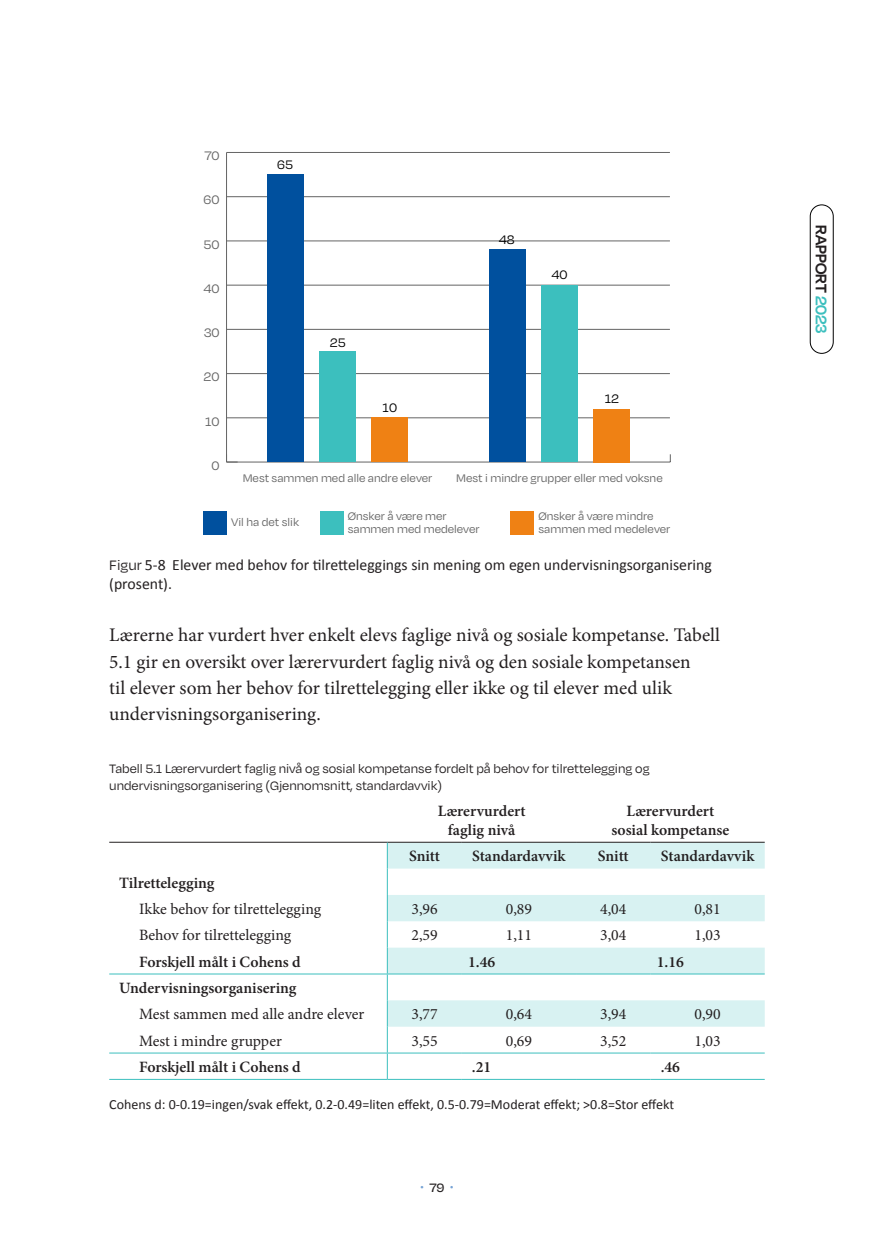
<style>
.page{position:relative;width:874px;height:1241px;background:#fff}
.page>*{position:absolute;margin:0;border:0;box-sizing:border-box;transform-origin:0 0}
.Avsnitt_Avstand{font:19.25px/26.2px "Minion Pro";color:#231f20}
.t1{font:600 17.68px "Degular Display";color:#231f20}
.TH{font:600 15.75px/18.9px "Minion Pro";color:#231f20;text-align:center}
.TD{font:15.75px "Minion Pro";color:#231f20}
.Bildetekst{font:15.75px/18.9px "Calibri";color:#231f20}
.t2{font:14.17px "Degular";color:#646464}
.t3{font:14.17px "Degular";color:#000}
.Figurtekst{font:14px/16.8px "Degular";color:#231f20}
.Figurtekst-2{font:14px "Calibri";color:#231f20}
.t4{font:700 14px "Dax Pro";color:#75a2d5}
.t5{font:12.6px/12.6px "Degular";color:#646464}
.s1{font-family:"Degular"}
.s2{font-family:"Degular";font-weight:500;color:#231f20}
.s3{color:#3cbfbe}
</style>
<div class="page">
<div style="left:809px;top:205px;width:24px;height:148px;border:1px solid #000;border-radius:11px"></div>
<hr style="left:226px;top:461px;width:444px;height:1px;background:#646464">
<hr style="left:226px;top:152px;width:1px;height:310px;background:#646464">
<svg style="left:227px;top:455px;width:10px;height:7px"></svg>
<hr style="left:226px;top:417px;width:443px;height:1px;background:#646464">
<hr style="left:226px;top:373px;width:443px;height:1px;background:#646464">
<hr style="left:226px;top:329px;width:443px;height:1px;background:#646464">
<hr style="left:226px;top:285px;width:443px;height:1px;background:#646464">
<hr style="left:226px;top:240px;width:443px;height:1px;background:#646464">
<hr style="left:226px;top:196px;width:443px;height:1px;background:#646464">
<hr style="left:226px;top:152px;width:443px;height:1px;background:#646464">
<div style="left:371px;top:418px;width:36px;height:44px;background:#ef8114"></div>
<div style="left:592px;top:409px;width:37px;height:53px;background:#ef8114"></div>
<div style="left:319px;top:351px;width:36px;height:111px;background:#3cbfbe"></div>
<div style="left:541px;top:285px;width:36px;height:177px;background:#3cbfbe"></div>
<div style="left:267px;top:174px;width:37px;height:288px;background:#00509e"></div>
<div style="left:489px;top:250px;width:36px;height:212px;background:#00509e"></div>
<div style="left:203px;top:511px;width:23px;height:24px;background:#00509e"></div>
<div style="left:320px;top:511px;width:23px;height:24px;background:#3cbfbe"></div>
<div style="left:510px;top:511px;width:23px;height:24px;background:#ef8114"></div>
<svg style="left:387px;top:842px;width:377px;height:184px;fill:#d8f2f2"></svg>
<hr style="left:109px;top:841px;width:278px;height:1px;background:#231f20">
<hr style="left:387px;top:841px;width:74px;height:1px;background:#231f20">
<hr style="left:461px;top:841px;width:114px;height:1px;background:#231f20">
<hr style="left:575px;top:841px;width:75px;height:1px;background:#231f20">
<hr style="left:650px;top:841px;width:114px;height:1px;background:#231f20">
<hr style="left:109px;top:973px;width:278px;height:1px;background:#3cbfbe">
<hr style="left:387px;top:973px;width:74px;height:1px;background:#3cbfbe">
<hr style="left:461px;top:973px;width:114px;height:1px;background:#3cbfbe">
<hr style="left:575px;top:973px;width:75px;height:1px;background:#3cbfbe">
<hr style="left:650px;top:973px;width:114px;height:1px;background:#3cbfbe">
<hr style="left:109px;top:1052px;width:278px;height:1px;background:#3cbfbe">
<hr style="left:109px;top:1078px;width:278px;height:1px;background:#3cbfbe">
<svg style="left:386px;top:842px;width:1px;height:236px"></svg>
<hr style="left:387px;top:1052px;width:74px;height:1px;background:#3cbfbe">
<hr style="left:387px;top:1078px;width:74px;height:1px;background:#3cbfbe">
<hr style="left:461px;top:1078px;width:114px;height:1px;background:#3cbfbe">
<hr style="left:461px;top:1052px;width:114px;height:1px;background:#3cbfbe">
<hr style="left:575px;top:1052px;width:75px;height:1px;background:#3cbfbe">
<hr style="left:650px;top:1052px;width:114px;height:1px;background:#3cbfbe">
<hr style="left:575px;top:1078px;width:75px;height:1px;background:#3cbfbe">
<hr style="left:650px;top:1078px;width:114px;height:1px;background:#3cbfbe">
<p class="t2" style="left:204px;top:147px;width:17px">70</p>
<p class="t2" style="left:203px;top:191px;width:18px">60</p>
<p class="t2" style="left:203px;top:236px;width:18px">50</p>
<p class="t2" style="left:203px;top:280px;width:18px">40</p>
<p class="t2" style="left:203px;top:324px;width:17px">30</p>
<p class="t2" style="left:203px;top:368px;width:18px">20</p>
<p class="t2" style="left:205px;top:412px;width:16px">10</p>
<p class="t2" style="left:211px;top:457px;width:10px">0</p>
<p class="t3" style="left:277px;top:156px;width:18px">65</p>
<p class="t3" style="left:330px;top:334px;width:17px">25</p>
<p class="t3" style="left:382px;top:399px;width:16px">10</p>
<p class="t3" style="left:498px;top:230px;width:17px">48</p>
<p class="t3" style="left:551px;top:266px;width:18px">40</p>
<p class="t3" style="left:604px;top:390px;width:16px">12</p>
<p class="t5" style="left:242px;top:471px;width:191px">Mest sammen med alle andre elever</p>
<p class="t5" style="left:456px;top:471px;width:208px">Mest i mindre grupper eller med voksne</p>
<p class="t5" style="left:347px;top:509px;width:133px">Ønsker å være mer sammen med medelever</p>
<p class="t5" style="left:538px;top:509px;width:133px">Ønsker å være mindre sammen med medelever</p>
<p class="Bildetekst" style="left:109px;top:554px;width:604px"><span class="s1">Figur</span> 5-8 Elever med behov for tilretteleggings sin mening om egen undervisningsorganisering (prosent).</p>
<p class="Avsnitt_Avstand" style="left:109px;top:622px;width:612px">Lærerne har vurdert hver enkelt elevs faglige nivå og sosiale kompetanse. Tabell 5.1 gir en oversikt over lærervurdert faglig nivå og den sosiale kompetansen<br>til elever som her behov for tilrettelegging eller ikke og til elever med ulik undervisningsorganisering.</p>
<p class="Figurtekst" style="left:109px;top:759px;width:541px">Tabell 5.1 Lærervurdert faglig nivå og sosial kompetanse fordelt på behov for tilrettelegging og undervisningsorganisering (Gjennomsnitt, standardavvik)</p>
<p class="TH" style="left:437px;top:801px;width:89px">Lærervurdert faglig nivå</p>
<p class="TH" style="left:611px;top:801px;width:119px">Lærervurdert sosial kompetanse</p>
<p class="TH" style="left:409px;top:846px;width:32px">Snitt</p>
<p class="TH" style="left:472px;top:846px;width:95px">Standardavvik</p>
<p class="TH" style="left:597px;top:846px;width:32px">Snitt</p>
<p class="TH" style="left:660px;top:846px;width:95px">Standardavvik</p>
<p class="TH" style="left:119px;top:872px;width:97px">Tilrettelegging</p>
<p class="TD" style="left:139px;top:898px;width:183px">Ikke behov for tilrettelegging</p>
<p class="TD" style="left:411px;top:898px;width:28px">3,96</p>
<p class="TD" style="left:505px;top:898px;width:28px">0,89</p>
<p class="TD" style="left:600px;top:898px;width:28px">4,04</p>
<p class="TD" style="left:694px;top:898px;width:28px">0,81</p>
<p class="TD" style="left:139px;top:924px;width:154px">Behov for tilrettelegging</p>
<p class="TD" style="left:411px;top:924px;width:28px">2,59</p>
<p class="TD" style="left:505px;top:924px;width:28px">1,11</p>
<p class="TD" style="left:600px;top:924px;width:28px">3,04</p>
<p class="TD" style="left:694px;top:924px;width:28px">1,03</p>
<p class="TH" style="left:139px;top:951px;width:163px">Forskjell målt i Cohens d</p>
<p class="TH" style="left:468px;top:951px;width:29px">1.46</p>
<p class="TH" style="left:656px;top:951px;width:29px">1.16</p>
<p class="TH" style="left:119px;top:978px;width:179px">Undervisningsorganisering</p>
<p class="TD" style="left:139px;top:1003px;width:227px">Mest sammen med alle andre elever</p>
<p class="TD" style="left:411px;top:1003px;width:28px">3,77</p>
<p class="TD" style="left:505px;top:1003px;width:28px">0,64</p>
<p class="TD" style="left:600px;top:1003px;width:28px">3,94</p>
<p class="TD" style="left:694px;top:1003px;width:28px">0,90</p>
<p class="TD" style="left:139px;top:1029px;width:144px">Mest i mindre grupper</p>
<p class="TD" style="left:411px;top:1029px;width:28px">3,55</p>
<p class="TD" style="left:505px;top:1029px;width:28px">0,69</p>
<p class="TD" style="left:600px;top:1029px;width:28px">3,52</p>
<p class="TD" style="left:694px;top:1029px;width:28px">1,03</p>
<p class="TH" style="left:139px;top:1057px;width:163px">Forskjell målt i Cohens d</p>
<p class="TH" style="left:471px;top:1057px;width:21px">.21</p>
<p class="TH" style="left:660px;top:1057px;width:21px">.46</p>
<p class="Figurtekst-2" style="left:109px;top:1093px;width:566px">Cohens d: 0-0.19=ingen/svak effekt, 0.2-0.49=liten effekt, 0.5-0.79=Moderat effekt; &gt;0.8=Stor effekt</p>
<p class="t5" style="left:231px;top:515px;width:69px">Vil ha det slik</p>
<p class="t4" style="left:420px;top:1178px;width:35px">· <span class="s2">79</span> ·</p>
<p class="t1" style="left:831px;top:225px;width:110px;rotate:90deg">RAPPORT <span class="s3">2023</span></p>
</div>
